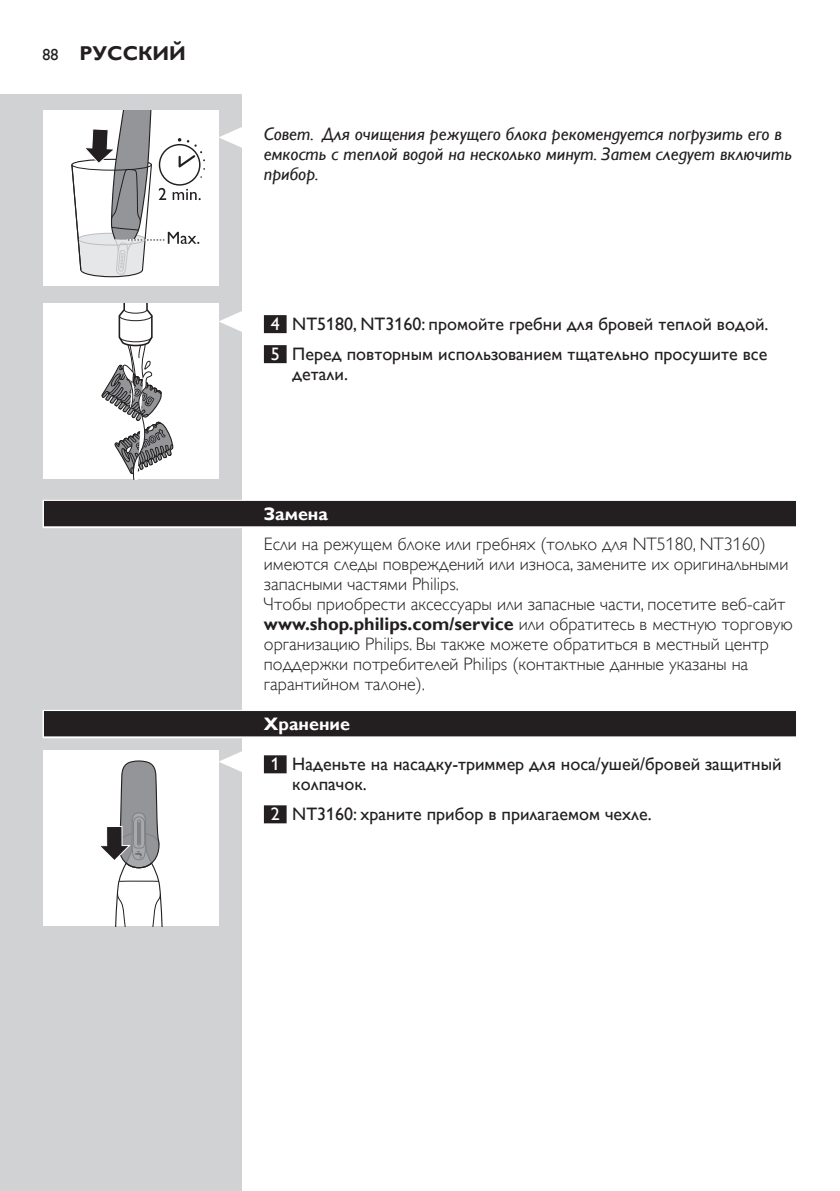
<style>
.page{position:relative;width:840px;height:1191px;background:#fff}
.page>*{position:absolute;margin:0;border:0;box-sizing:border-box;transform-origin:0 0}
.t1{font:700 20px "Gill Sans Alt One WGL";color:#231f20}
.t2{font:18px/20px "Gill Sans Alt One WGL Light";color:#231f20}
.t3{font:18px/30px "Gill Sans Alt One WGL";color:#231f20}
.t4{font:italic 18px/20px "Gill Sans Alt One WGL";color:#231f20}
.t5{font:700 18px "Gill Sans Alt One WGL";color:#fff}
.s1{font-weight:400;font-size:16px}
.s2{color:#fff}
.s3{font-family:"Gill Sans Alt One WGL";font-weight:700}
</style>
<div class="page">
<div style="left:0;top:95px;width:241px;height:1096px;background:#d1d2d4"></div>
<div style="left:264px;top:315px;width:22px;height:18px;background:#231f20"></div>
<div style="left:264px;top:345px;width:22px;height:18px;background:#231f20"></div>
<div style="left:43px;top:500px;width:754px;height:28px;background:#bcbbbb"></div>
<div style="left:44px;top:501px;width:751px;height:25px;background:#231f20"></div>
<div style="left:43px;top:710px;width:754px;height:28px;background:#a8a7a7"></div>
<div style="left:44px;top:711px;width:751px;height:25px;background:#231f20"></div>
<div style="left:264px;top:755px;width:22px;height:18px;background:#231f20"></div>
<div style="left:264px;top:805px;width:22px;height:18px;background:#231f20"></div>
<svg style="left:218px;top:126px;width:24px;height:23px"></svg>
<div style="left:43px;top:110px;width:175px;height:176px;background:#fff"></div>
<svg style="left:71px;top:110px;width:134px;height:168px"></svg>
<svg style="left:218px;top:310px;width:24px;height:23px"></svg>
<div style="left:43px;top:303px;width:175px;height:176px;background:#fff"></div>
<svg style="left:101px;top:303px;width:73px;height:176px"></svg>
<svg style="left:218px;top:750px;width:24px;height:23px"></svg>
<div style="left:43px;top:750px;width:175px;height:176px;background:#fff"></div>
<svg style="left:101px;top:760px;width:62px;height:166px"></svg>
<p class="t1" style="left:43px;top:40px;width:145px"><span class="s1">88</span> РУССКИЙ</p>
<p class="t4" style="left:264px;top:124px;width:529px">Совет. Для очищения режущего блока рекомендуется погрузить его в емкость с теплой водой на несколько минут. Затем следует включить прибор.</p>
<p class="t3" style="left:270px;top:309px;width:499px"><span class="s2">4</span> NT5180, NT3160: промойте гребни для бровей теплой водой.<br><span class="s2">5</span> Перед повторным использованием тщательно просушите все</p>
<p class="t3" style="left:292px;top:359px;width:57px">детали.</p>
<p class="t5" style="left:264px;top:502px;width:66px">Замена</p>
<p class="t2" style="left:264px;top:534px;width:530px">Если на режущем блоке или гребнях (только для NT5180, NT3160) имеются следы повреждений или износа, замените их оригинальными запасными частями Philips.<br>Чтобы приобрести аксессуары или запасные части, посетите веб-сайт <span class="s3">www.shop.philips.com/service</span> или обратитесь в местную торговую организацию Philips. Вы также можете обратиться в местный центр поддержки потребителей Philips (контактные данные указаны на гарантийном талоне).</p>
<p class="t5" style="left:264px;top:712px;width:88px">Хранение</p>
<p class="t3" style="left:292px;top:754px;width:490px;line-height:20px;text-indent:-21px"><span class="s2">1</span> Наденьте на насадку-триммер для носа/ушей/бровей защитный колпачок.</p>
<p class="t3" style="left:270px;top:799px;width:382px"><span class="s2">2</span> NT3160: храните прибор в прилагаемом чехле.</p>
</div>
